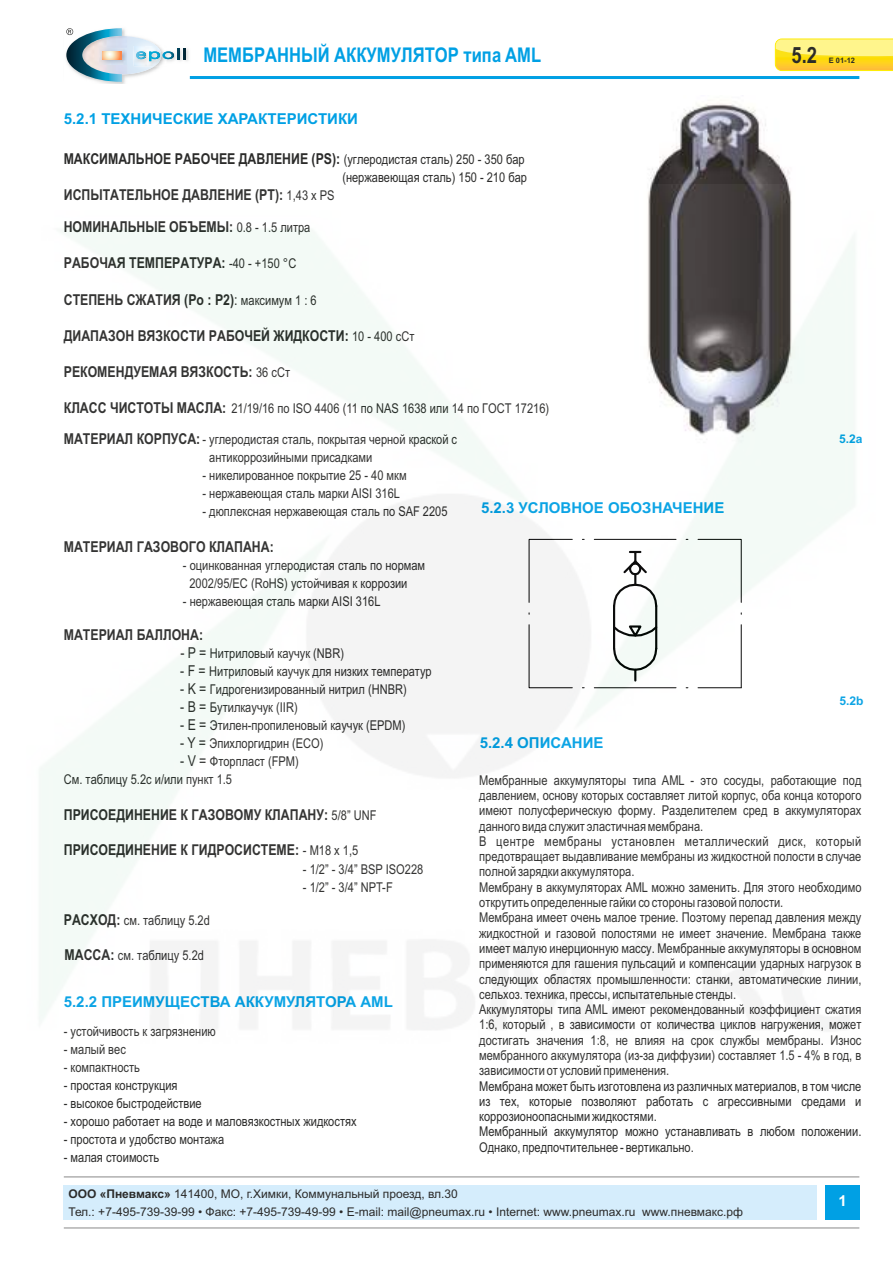
<style>
.page{position:relative;width:893px;height:1262px;background:#fff}
.page>*{position:absolute;margin:0;border:0;box-sizing:border-box;transform-origin:0 0}
.t1{font:700 22.5px "Arial Narrow";color:#2b2b2a}
.t2{font:700 20.25px "Arial Narrow";color:#00a0e4}
.t3{font:700 15px/32.1px "Arial Narrow";color:#2b2b2a}
.t4{font:700 15px "Arial";color:#00a0e4}
.t5{font:700 15px "Arial";color:#fff}
.t6{font:13.5px/15.3px "Arial Narrow";color:#2b2b2a}
.t7{font:12px/18px "Arial";color:#2b2b2a}
.t8{font:700 12px "Arial";color:#00a0e4}
.t9{font:700 7.5px "Arial";color:#2b2b2a}
.s1{font-weight:400;font-size:13.5px}
.s2{font-weight:400}
.s3{font-size:15px}
.s4{font-weight:700;font-size:15px}
.s5{font-weight:700}
</style>
<div class="page">
<div style="left:64px;top:1185px;width:752px;height:34px;background:#d5edfc"></div>
<hr style="left:64px;top:1176px;width:795px;height:1px;background:#898989">
<hr style="left:64px;top:1227px;width:795px;height:1px;background:#898989">
<div style="left:825px;top:1185px;width:34px;height:34px;background:#00a0e4"></div>
<img style="left:650px;top:103px;width:140px;height:81px">
<svg style="left:774px;top:38px;width:118px;height:33px;background:#fee455"></svg>
<hr style="left:190px;top:76px;width:669px;height:3px;background:#00a0e4">
<img style="left:100px;top:82px;width:25px;height:2px">
<img style="left:186px;top:49px;width:3px;height:12px">
<svg style="left:66px;top:28px;width:120px;height:54px"></svg>
<img style="left:39px;top:184px;width:816px;height:846px">
<h2 class="t2" style="left:203px;top:47px;width:339px">МЕМБРАННЫЙ АККУМУЛЯТОР типа AML</h2>
<h1 class="t1" style="left:791px;top:47px;width:27px">5.2</h1>
<p class="t9" style="left:828px;top:58px;width:28px">E 01-12</p>
<p class="t4" style="left:64px;top:113px;width:295px">5.2.1 ТЕХНИЧЕСКИЕ ХАРАКТЕРИСТИКИ</p>
<p class="t3" style="left:64px;top:144px;width:462px">МАКСИМАЛЬНОЕ РАБОЧЕЕ ДАВЛЕНИЕ (PS): <span class="s1">(углеродистая сталь) 250 - 350 бар</span></p>
<p class="t6" style="left:342px;top:170px;width:186px">(нержавеющая сталь) 150 - 210 бар</p>
<p class="t3" style="left:64px;top:180px;width:272px">ИСПЫТАТЕЛЬНОЕ ДАВЛЕНИЕ (PT): <span class="s1">1,43 x PS<br></span>НОМИНАЛЬНЫЕ ОБЪЕМЫ: <span class="s1">0.8 - 1.5 литра</span></p>
<p class="t3" style="left:64px;top:248px;width:234px">РАБОЧАЯ ТЕМПЕРАТУРА: <span class="s1">-40 - +150 °C</span></p>
<p class="t3" style="left:64px;top:284px;width:254px">СТЕПЕНЬ СЖАТИЯ (Po : P2)<span class="s2">:</span> <span class="s1">максимум 1 : 6</span></p>
<p class="t3" style="left:64px;top:320px;width:352px">ДИАПАЗОН ВЯЗКОСТИ РАБОЧЕЙ ЖИДКОСТИ: <span class="s1">10 - 400 cСт</span></p>
<p class="t3" style="left:64px;top:356px;width:228px">РЕКОМЕНДУЕМАЯ ВЯЗКОСТЬ: <span class="s1">36 cСт</span></p>
<p class="t3" style="left:64px;top:393px;width:164px;line-height:31.7px">КЛАСС ЧИСТОТЫ МАСЛА:<br>МАТЕРИАЛ КОРПУСА:</p>
<p class="t6" style="left:209px;top:451px;width:164px">антикоррозийными присадками</p>
<p class="t6" style="left:202px;top:469px;width:206px">- никелированное покрытие 25 - 40 мкм</p>
<p class="t6" style="left:202px;top:487px;width:199px">- нержавеющая сталь марки AISI 316L</p>
<p class="t6" style="left:202px;top:505px;width:247px">- дюплексная нержавеющая сталь по SAF 2205</p>
<p class="t3" style="left:64px;top:531px;width:211px">МАТЕРИАЛ ГАЗОВОГО КЛАПАНА:</p>
<p class="t6" style="left:189px;top:557px;width:237px;line-height:18px;text-indent:-7px">- оцинкованная углеродистая сталь по нормам<br>2002/95/EC (RoHS) устойчивая к коррозии</p>
<p class="t6" style="left:183px;top:594px;width:199px">- нержавеющая сталь марки AISI 316L</p>
<p class="t3" style="left:64px;top:620px;width:141px">МАТЕРИАЛ БАЛЛОНА:</p>
<p class="t6" style="left:180px;top:646px;width:165px"><span class="s3">- P =</span> Нитриловый каучук (NBR)</p>
<p class="t6" style="left:180px;top:664px;width:253px"><span class="s3">- F =</span> Нитриловый каучук для низких температур</p>
<p class="t6" style="left:180px;top:682px;width:228px"><span class="s3">- K =</span> Гидрогенизированный нитрил (HNBR)</p>
<p class="t6" style="left:180px;top:700px;width:119px"><span class="s3">- B =</span> Бутилкаучук (IIR)</p>
<p class="t6" style="left:180px;top:718px;width:227px"><span class="s3">- E =</span> Этилен-пропиленовый каучук (EPDM)</p>
<p class="t6" style="left:180px;top:736px;width:145px"><span class="s3">- Y =</span> Эпихлоргидрин (ECO)</p>
<p class="t6" style="left:64px;top:753px;width:236px;line-height:18px;text-indent:116px"><span class="s3">- V =</span> Фторпласт (FPM)<br>См. таблицу 5.2c и/или пункт 1.5</p>
<p class="t3" style="left:64px;top:800px;width:314px">ПРИСОЕДИНЕНИЕ К ГАЗОВОМУ КЛАПАНУ: <span class="s1">5/8” UNF</span></p>
<p class="t3" style="left:64px;top:835px;width:296px">ПРИСОЕДИНЕНИЕ К ГИДРОСИСТЕМЕ: <span class="s1">- M18 x 1,5</span></p>
<p class="t6" style="left:303px;top:862px;width:122px">- 1/2” - 3/4” BSP ISO228</p>
<p class="t6" style="left:303px;top:880px;width:91px">- 1/2” - 3/4” NPT-F</p>
<p class="t6" style="left:64px;top:913px;width:148px"><span class="s4">РАСХОД:</span> см. таблицу 5.2d</p>
<p class="t6" style="left:65px;top:949px;width:141px"><span class="s4">МАССА:</span> см. таблицу 5.2d</p>
<p class="t4" style="left:64px;top:995px;width:330px">5.2.2 ПРЕИМУЩЕСТВА АККУМУЛЯТОРА AML</p>
<p class="t6" style="left:64px;top:1024px;width:153px">- устойчивость к загрязнению</p>
<p class="t6" style="left:64px;top:1042px;width:64px">- малый вес</p>
<p class="t6" style="left:64px;top:1060px;width:78px">- компактность</p>
<p class="t6" style="left:64px;top:1078px;width:115px">- простая конструкция</p>
<p class="t6" style="left:64px;top:1096px;width:139px">- высокое быстродействие</p>
<p class="t6" style="left:64px;top:1114px;width:294px">- хорошо работает на воде и маловязкостных жидкостях</p>
<p class="t6" style="left:64px;top:1132px;width:162px">- простота и удобство монтажа</p>
<p class="t6" style="left:64px;top:1150px;width:97px">- малая стоимость</p>
<p class="t6" style="left:231px;top:402px;width:319px">21/19/16 по ISO 4406 (11 по NAS 1638 или 14 по ГОСТ 17216)</p>
<p class="t6" style="left:202px;top:433px;width:256px">- углеродистая сталь, покрытая черной краской с</p>
<p class="t8" style="left:839px;top:434px;width:25px">5.2a</p>
<p class="t4" style="left:481px;top:502px;width:245px">5.2.3 УСЛОВНОЕ ОБОЗНАЧЕНИЕ</p>
<p class="t8" style="left:839px;top:696px;width:26px">5.2b</p>
<p class="t4" style="left:480px;top:736px;width:125px">5.2.4 ОПИСАНИЕ</p>
<p class="t6" style="left:479px;top:773px;width:384px">Мембранные аккумуляторы типа AML - это сосуды, работающие под давлением, основу которых составляет литой корпус, оба конца которого имеют полусферическую форму. Разделителем сред в аккумуляторах данного вида служит эластичная мембрана.<br>В центре мембраны установлен металлический диск, который предотвращает выдавливание мембраны из жидкостной полости в случае полной зарядки аккумулятора.<br>Мембрану в аккумуляторах AML можно заменить. Для этого необходимо открутить определенные гайки со стороны газовой полости.<br>Мембрана имеет очень малое трение. Поэтому перепад давления между жидкостной и газовой полостями не имеет значение. Мембрана также имеет малую инерционную массу. Мембранные аккумуляторы в основном применяются для гашения пульсаций и компенсации ударных нагрузок в следующих областях промышленности: станки, автоматические линии, сельхоз. техника, прессы, испытательные стенды.<br>Аккумуляторы типа AML имеют рекомендованный коэффициент сжатия 1:6, который , в зависимости от количества циклов нагружения, может достигать значения 1:8, не влияя на срок службы мембраны. Износ мембранного аккумулятора (из-за диффузии) составляет 1.5 - 4% в год, в зависимости от условий применения.<br>Мембрана может быть изготовлена из различных материалов, в том числе из тех, которые позволяют работать с агрессивными средами и коррозионоопасными жидкостями.<br>Мембранный аккумулятор можно устанавливать в любом положении.<br>Однако, предпочтительнее - вертикально.</p>
<p class="t7" style="left:68px;top:1185px;width:676px"><span class="s5">ООО «Пневмакс»</span> 141400, МО, г.Химки, Коммунальный проезд, вл.30<br>Тел.: +7-495-739-39-99 • Факс: +7-495-739-49-99 • E-mail: mail pneumax.ru • Internet: www.pneumax.ru www.пневмакс.рф</p>
<p class="t7" style="left:409px;top:1203px;width:14px">@</p>
<p class="t5" style="left:838px;top:1195px;width:10px">1</p>
</div>
